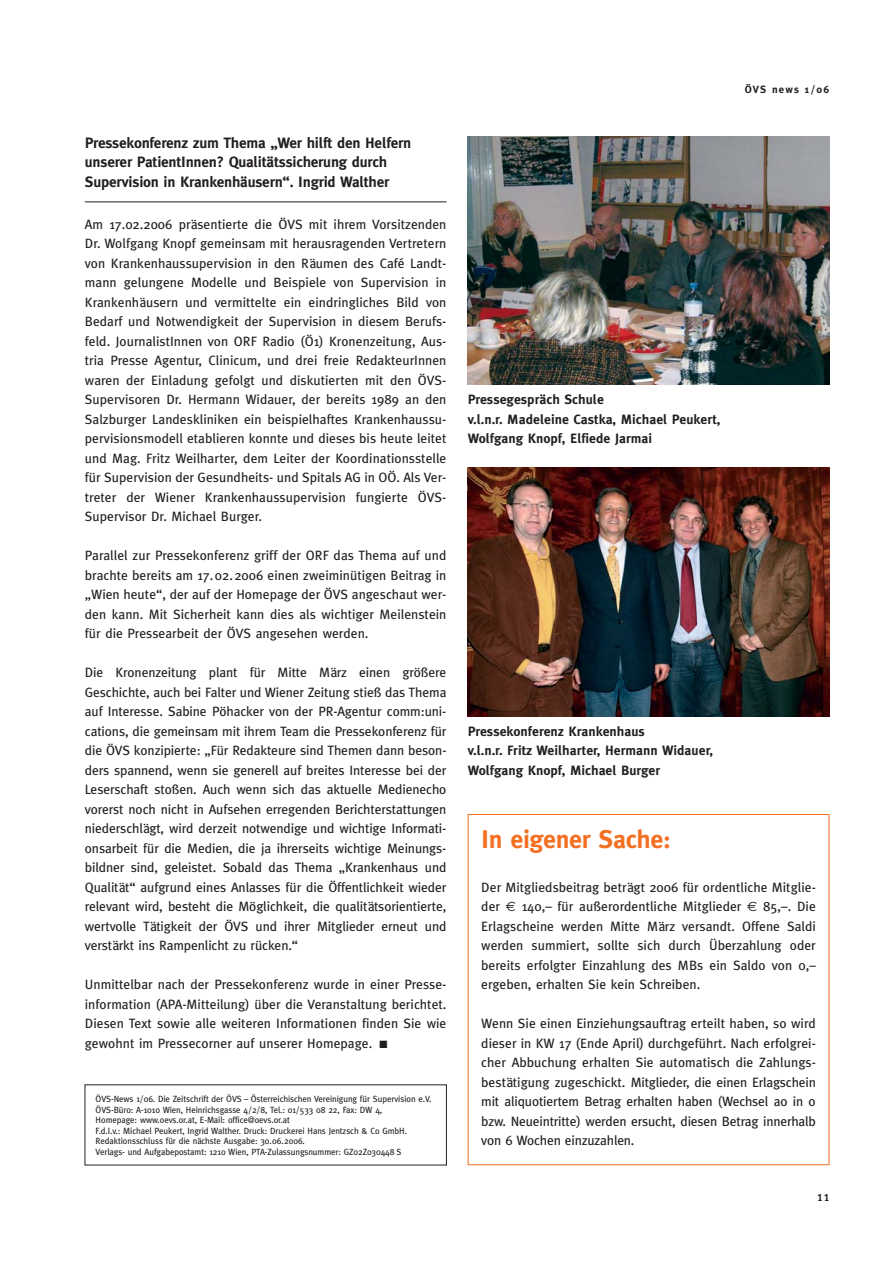
<style>
.page{position:relative;width:893px;height:1263px;background:#fff}
.page>*{position:absolute;margin:0;border:0;box-sizing:border-box;transform-origin:0 0}
.t1{font:700 25.5px "Meta Plus";letter-spacing:-.015em;color:#f36f21}
.t2{font:700 15px/19.5px "Meta Plus";letter-spacing:-.015em;color:#231f20}
.t3{font:13.5px/19.5px "Meta Plus";color:#231f20;text-align:justify}
.t4{font:700 13.5px/19.5px "Meta Plus";color:#231f20}
.t5{font:700 10.5px "Meta Plus";letter-spacing:.11em;color:#231f20}
.t6{font:10.5px "Meta Plus Bold Caps";color:#231f20}
.t7{font:9px/10.5px "Meta Plus";letter-spacing:-.01em;color:#231f20}
.s1{font-family:"Euro Sans"}
</style>
<div class="page">
<hr style="left:85px;top:202px;width:361px;height:1px;background:#231f20">
<img style="left:468px;top:468px;width:361px;height:248px">
<img style="left:468px;top:136px;width:361px;height:249px">
<div style="left:468px;top:814px;width:361px;height:351px;border:1px solid #f36f21"></div>
<p class="t2" style="left:85px;top:134px;width:328px">Pressekonferenz zum Thema „Wer hilft den Helfern unserer PatientInnen? Qualitätssicherung durch<br>Supervision in Krankenhäusern“. Ingrid Walther</p>
<p class="t3" style="left:85px;top:215px;width:363px">Am 17.02.2006 präsentierte die ÖVS mit ihrem Vorsitzenden Dr. Wolfgang Knopf gemeinsam mit herausragenden Vertretern von Krankenhaussupervision in den Räumen des Café Landt&shy;mann gelungene Modelle und Beispiele von Supervision in Krankenhäusern und vermittelte ein eindringliches Bild von Bedarf und Notwendigkeit der Supervision in diesem Berufs&shy;feld. JournalistInnen von ORF Radio (Ö1) Kronenzeitung, Aus&shy;tria Presse Agentur, Clinicum, und drei freie RedakteurInnen waren der Einladung gefolgt und diskutierten mit den ÖVS-Supervisoren Dr. Hermann Widauer, der bereits 1989 an den Salzburger Landeskliniken ein beispielhaftes Krankenhaussu&shy;pervisionsmodell etablieren konnte und dieses bis heute leitet und Mag. Fritz Weilharter, dem Leiter der Koordinationsstelle für Supervision der Gesundheits- und Spitals AG in OÖ. Als Ver&shy;treter der Wiener Krankenhaussupervision fungierte ÖVS-Supervisor Dr. Michael Burger.</p>
<p class="t3" style="left:85px;top:547px;width:363px">Parallel zur Pressekonferenz griff der ORF das Thema auf und brachte bereits am 17.02.2006 einen zweiminütigen Beitrag in „Wien heute“, der auf der Homepage der ÖVS angeschaut wer&shy;den kann. Mit Sicherheit kann dies als wichtiger Meilenstein für die Pressearbeit der ÖVS angesehen werden.</p>
<p class="t3" style="left:85px;top:664px;width:363px">Die Kronenzeitung plant für Mitte März einen größere Geschichte, auch bei Falter und Wiener Zeitung stieß das Thema auf Interesse. Sabine Pöhacker von der PR-Agentur comm:uni&shy;cations, die gemeinsam mit ihrem Team die Pressekonferenz für die ÖVS konzipierte: „Für Redakteure sind Themen dann beson&shy;ders spannend, wenn sie generell auf breites Interesse bei der Leserschaft stoßen. Auch wenn sich das aktuelle Medienecho vorerst noch nicht in Aufsehen erregenden Berichterstattungen niederschlägt, wird derzeit notwendige und wichtige Informati&shy;onsarbeit für die Medien, die ja ihrerseits wichtige Meinungs&shy;bildner sind, geleistet. Sobald das Thema „Krankenhaus und Qualität“ aufgrund eines Anlasses für die Öffentlichkeit wieder relevant wird, besteht die Möglichkeit, die qualitätsorientierte, wertvolle Tätigkeit der ÖVS und ihrer Mitglieder erneut und verstärkt ins Rampenlicht zu rücken.“</p>
<p class="t3" style="left:85px;top:976px;width:363px">Unmittelbar nach der Pressekonferenz wurde in einer Presse&shy;information (APA-Mitteilung) über die Veranstaltung berichtet.<br>Diesen Text sowie alle weiteren Informationen finden Sie wie gewohnt im Pressecorner auf unserer Homepage. ■</p>
<p class="t7" style="left:96px;top:1095px;width:337px">ÖVS-News 1/06. Die Zeitschrift der ÖVS – Österreichischen Vereinigung für Supervision e.V.<br>ÖVS-Büro: A-1010 Wien, Heinrichsgasse 4/2/8, Tel.: 01/533 08 22, Fax: DW 4,<br>Homepage: www.oevs.or.at, E-Mail: office@oevs.or.at<br>F.d.I.v.: Michael Peukert, Ingrid Walther. Druck: Druckerei Hans Jentzsch &amp; Co GmbH.<br>Redaktionsschluss für die nächste Ausgabe: 30.06.2006.<br>Verlags- und Aufgabepostamt: 1210 Wien, PTA-Zulassungsnummer: GZ02Z030448 S</p>
<p class="t5" style="left:744px;top:85px;width:86px">ÖVS news 1/06</p>
<p class="t4" style="left:468px;top:391px;width:254px">Pressegespräch Schule<br>v.l.n.r. Madeleine Castka, Michael Peukert,<br>Wolfgang Knopf, Elfiede Jarmai</p>
<p class="t4" style="left:468px;top:722px;width:247px">Pressekonferenz Krankenhaus<br>v.l.n.r. Fritz Weilharter, Hermann Widauer,<br>Wolfgang Knopf, Michael Burger</p>
<h1 class="t1" style="left:481px;top:829px;width:191px">In eigener Sache:</h1>
<p class="t3" style="left:481px;top:878px;width:336px">Der Mitgliedsbeitrag beträgt 2006 für ordentliche Mitglie&shy;der <span class="s1">€</span> 140,– für außerordentliche Mitglieder <span class="s1">€</span> 85,–. Die Erlagscheine werden Mitte März versandt. Offene Saldi werden summiert, sollte sich durch Überzahlung oder bereits erfolgter Einzahlung des MBs ein Saldo von 0,– ergeben, erhalten Sie kein Schreiben.</p>
<p class="t3" style="left:481px;top:1015px;width:336px">Wenn Sie einen Einziehungsauftrag erteilt haben, so wird dieser in KW 17 (Ende April) durchgeführt. Nach erfolgrei&shy;cher Abbuchung erhalten Sie automatisch die Zahlungs&shy;bestätigung zugeschickt. Mitglieder, die einen Erlagschein mit aliquotiertem Betrag erhalten haben (Wechsel ao in o bzw. Neueintritte) werden ersucht, diesen Betrag innerhalb von 6 Wochen einzuzahlen.</p>
<p class="t6" style="left:817px;top:1191px;width:14px">11</p>
</div>
